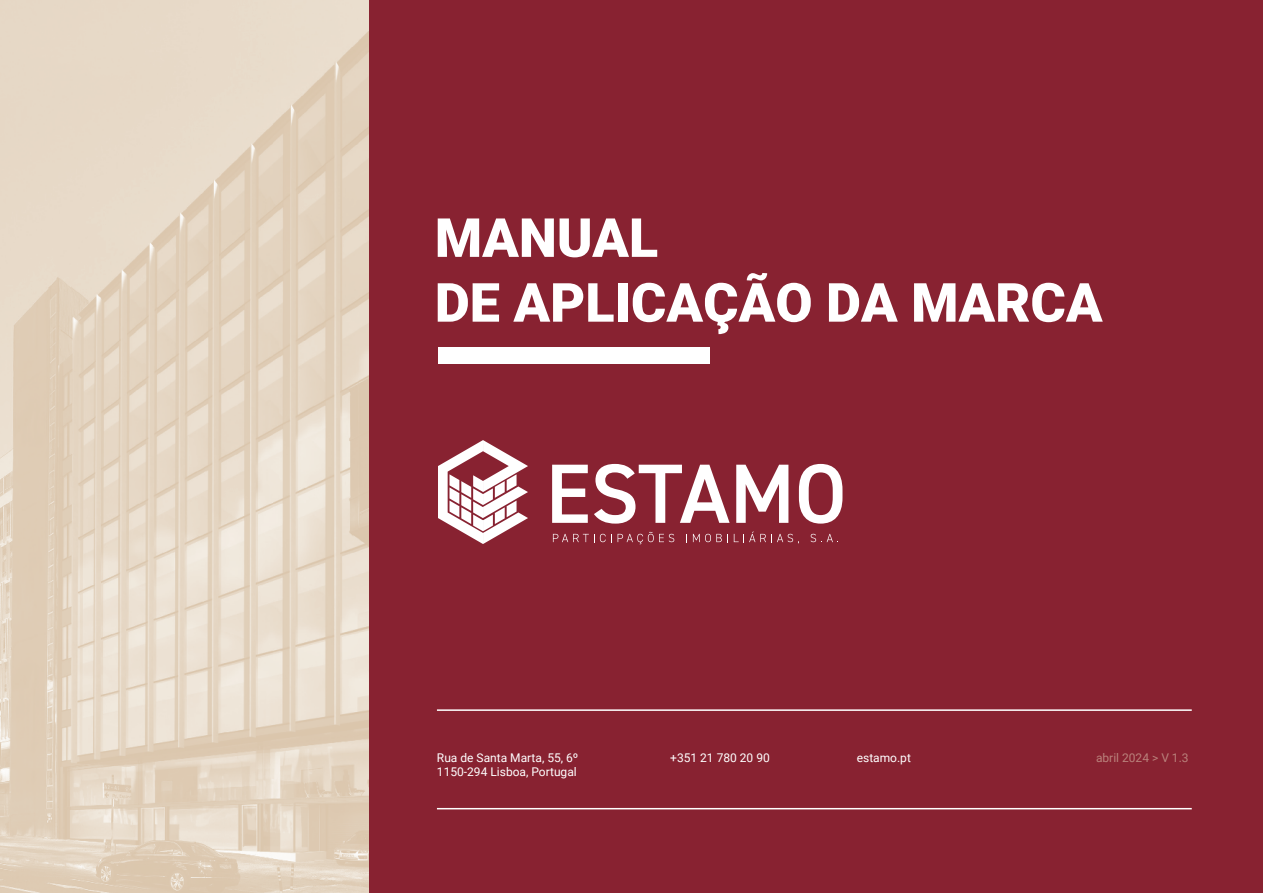
<style>
.page{position:relative;width:1263px;height:893px;background:#fff}
.page>*{position:absolute;margin:0;border:0;box-sizing:border-box;transform-origin:0 0}
.t1{font:900 54px "Roboto";color:#fff}
.t2{font:12px "Roboto";color:#fff}
.t3{font:12px "Roboto";color:#b9817b}
</style>
<div class="page">
<img style="left:0;top:0;width:370px;height:893px">
<div style="left:370px;top:0;width:893px;height:893px;background:#882231"></div>
<div style="left:438px;top:347px;width:272px;height:17px;background:#fff"></div>
<hr style="left:437px;top:709px;width:755px;height:2px;background:#fff">
<hr style="left:437px;top:808px;width:755px;height:1px;background:#fff">
<svg style="left:552px;top:465px;width:36px;height:58px"></svg>
<svg style="left:594px;top:464px;width:136px;height:60px"></svg>
<svg style="left:736px;top:465px;width:52px;height:58px"></svg>
<svg style="left:799px;top:464px;width:43px;height:60px"></svg>
<svg style="left:438px;top:440px;width:90px;height:104px"></svg>
<svg style="left:553px;top:532px;width:121px;height:12px"></svg>
<svg style="left:693px;top:534px;width:35px;height:8px"></svg>
<svg style="left:734px;top:531px;width:65px;height:13px"></svg>
<svg style="left:810px;top:534px;width:28px;height:8px"></svg>
<p class="t1" style="left:435px;top:200px;width:225px">MANUAL</p>
<p class="t1" style="left:435px;top:265px;width:669px">DE APLICAÇÃO DA MARCA</p>
<p class="t2" style="left:437px;top:749px;width:143px">Rua de Santa Marta, 55, 6º</p>
<p class="t2" style="left:437px;top:764px;width:141px">1150-294 Lisboa, Portugal</p>
<p class="t2" style="left:670px;top:749px;width:101px">+351 21 780 20 90</p>
<p class="t2" style="left:857px;top:749px;width:56px">estamo.pt</p>
<p class="t3" style="left:1096px;top:749px;width:94px">abril 2024 &gt; V 1.3</p>
</div>
